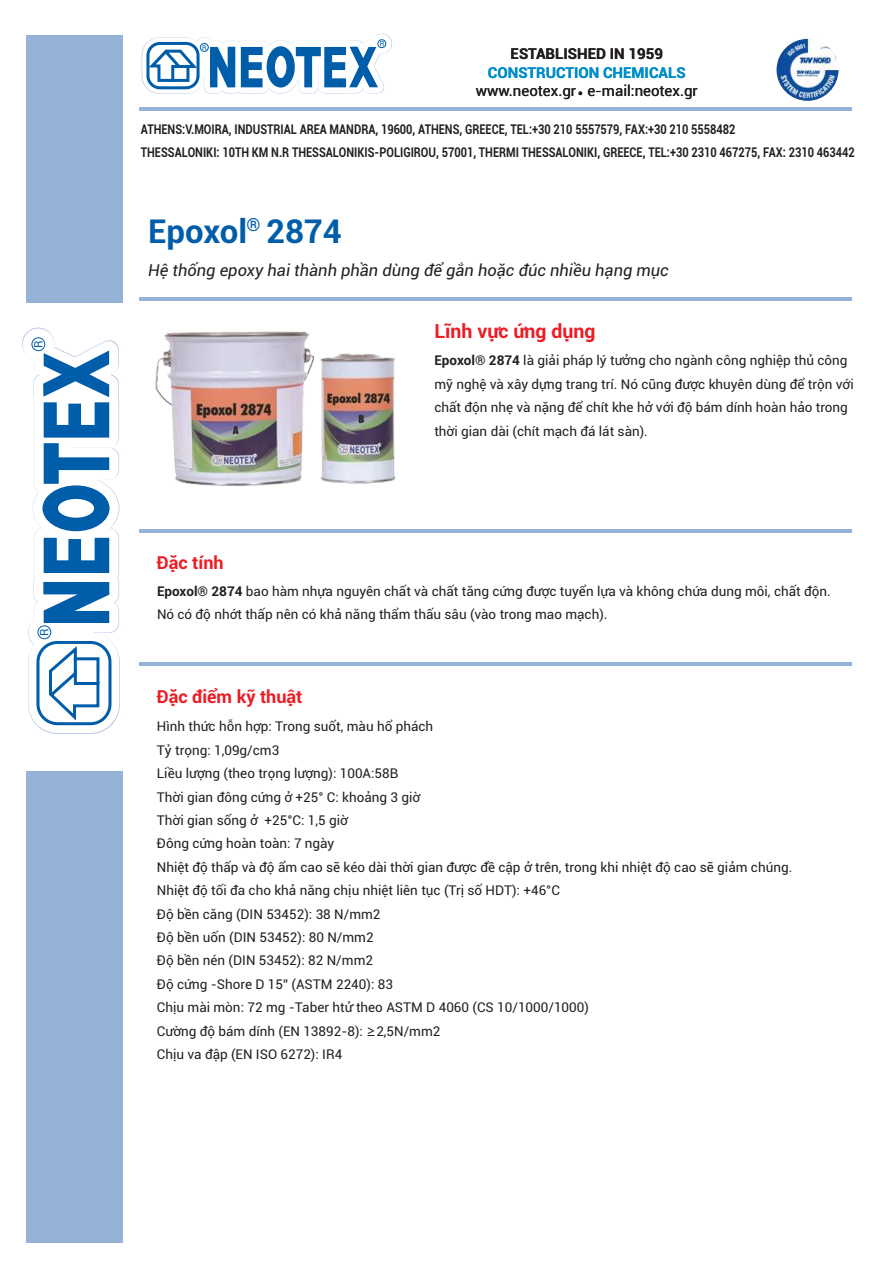
<style>
.page{position:relative;width:893px;height:1263px;background:#fff}
.page>*{position:absolute;margin:0;border:0;box-sizing:border-box;transform-origin:0 0}
.t1{font:700 33px "Roboto";color:#005da9}
.t2{font:700 19.5px "Roboto";color:#ed1c24}
.t3{font:700 18px "Roboto";color:#ed1c24}
.t4{font:700 18px "Roboto";color:#005da9}
.t5{font:italic 16.5px "Roboto";color:#231f20}
.t6{font:15px "Roboto";color:#231f20}
.t7{font:700 15px "Roboto";color:#008ecb}
.t8{font:700 15px "Roboto";color:#231f20}
.t9{font:13.5px/23.4px "Roboto";color:#231f20}
.t10{font:700 13.5px/23.4px "Roboto";color:#231f20;scale:.82 1}
.t11{font:11.55px "Roboto";color:#005da9}
.t12{font:7.2px "Roboto";color:#005da9}
.s1{font-weight:700}
.s2{font-family:"Microsoft Ya Hei"}
</style>
<div class="page">
<hr style="left:139px;top:108px;width:713px;height:3px;background:#95b3d7">
<div style="left:26px;top:35px;width:96px;height:267px;background:#95b3d7"></div>
<div style="left:26px;top:771px;width:96px;height:472px;background:#95b3d7"></div>
<svg style="left:578px;top:91px;width:4px;height:4px"></svg>
<img style="left:776px;top:39px;width:62px;height:62px;border-radius:50%">
<svg style="left:139px;top:33px;width:259px;height:75px"></svg>
<div style="left:146px;top:42px;width:54px;height:47px;border:3px solid #005da9;border-radius:12px"></div>
<div style="left:200px;top:43px;width:9px;height:9px;border:1px solid #005da9;border-radius:50%"></div>
<div style="left:377px;top:39px;width:9px;height:9px;border:1px solid #005da9;border-radius:50%"></div>
<div style="left:349px;top:63px;width:6px;height:9px;background:#fff"></div>
<svg style="left:22px;top:327px;width:141px;height:407px"></svg>
<svg style="left:32px;top:338px;width:78px;height:386px"></svg>
<div style="left:36px;top:641px;width:75px;height:84px;border:3px solid #005da9;border-radius:19px"></div>
<div style="left:38px;top:625px;width:13px;height:14px;border:1px solid #005da9;border-radius:50%"></div>
<div style="left:32px;top:337px;width:13px;height:14px;border:1px solid #005da9;border-radius:50%"></div>
<div style="left:70px;top:392px;width:12px;height:5px;background:#fff"></div>
<hr style="left:139px;top:298px;width:713px;height:3px;background:#95b3d7">
<hr style="left:139px;top:530px;width:713px;height:3px;background:#95b3d7">
<hr style="left:139px;top:662px;width:713px;height:3px;background:#95b3d7">
<img style="left:144px;top:297px;width:264px;height:233px">
<p class="t11" style="left:34px;top:348px;width:9px;rotate:-90deg">R</p>
<p class="t11" style="left:40px;top:636px;width:9px;rotate:-90deg">R</p>
<p class="t12" style="left:202px;top:45px;width:6px">R</p>
<p class="t12" style="left:380px;top:41px;width:6px">R</p>
<p class="t8" style="left:511px;top:48px;width:154px">ESTABLISHED IN 1959</p>
<p class="t7" style="left:488px;top:66px;width:199px">CONSTRUCTION CHEMICALS</p>
<p class="t6" style="left:476px;top:85px;width:224px">www.neotex.gr e-mail:neotex.gr</p>
<p class="t10" style="left:141px;top:119px;width:872px">ATHENS:V.MOIRA, INDUSTRIAL AREA MANDRA, 19600, ATHENS, GREECE, TEL:+30 210 5557579, FAX:+30 210 5558482<br>THESSALONIKI: 10TH KM N.R THESSALONIKIS-POLIGIROU, 57001, THERMI THESSALONIKI, GREECE, TEL:+30 2310 467275, FAX: 2310 463442</p>
<h1 class="t1" style="left:148px;top:218px;width:195px">Epoxol 2874</h1>
<h3 class="t4" style="left:247px;top:217px;width:16px">®</h3>
<p class="t5" style="left:148px;top:263px;width:522px">Hệ thống epoxy hai thành phần dùng để gắn hoặc đúc nhiều hạng mục</p>
<h2 class="t2" style="left:434px;top:324px;width:163px">Lĩnh vực ứng dụng</h2>
<p class="t9" style="left:434px;top:350px;width:421px"><span class="s1">Epoxol® 2874</span> là giải pháp lý tưởng cho ngành công nghiệp thủ công mỹ nghệ và xây dựng trang trí. Nó cũng được khuyên dùng để trộn với chất độn nhẹ và nặng để chít khe hở với độ bám dính hoàn hảo trong thời gian dài (chít mạch đá lát sàn).</p>
<h3 class="t3" style="left:157px;top:555px;width:68px">Đặc tính</h3>
<p class="t9" style="left:157px;top:581px;width:675px"><span class="s1">Epoxol® 2874</span> bao hàm nhựa nguyên chất và chất tăng cứng được tuyển lựa và không chứa dung môi, chất độn.<br>Nó có độ nhớt thấp nên có khả năng thẩm thấu sâu (vào trong mao mạch).</p>
<h3 class="t3" style="left:157px;top:689px;width:147px">Đặc điểm kỹ thuật</h3>
<p class="t9" style="left:157px;top:716px;width:637px">Hình thức hỗn hợp: Trong suốt, màu hổ phách<br>Tỷ trọng: 1,09g/cm3<br>Liều lượng (theo trọng lượng): 100A:58B<br>Thời gian đông cứng ở +25° C: khoảng 3 giờ<br>Thời gian sống ở +25°C: 1,5 giờ<br>Đông cứng hoàn toàn: 7 ngày<br>Nhiệt độ thấp và độ ẩm cao sẽ kéo dài thời gian được đề cập ở trên, trong khi nhiệt độ cao sẽ giảm chúng.<br>Nhiệt độ tối đa cho khả năng chịu nhiệt liên tục (Trị số HDT): +46°C<br>Độ bền căng (DIN 53452): 38 N/mm2<br>Độ bền uốn (DIN 53452): 80 N/mm2<br>Độ bền nén (DIN 53452): 82 N/mm2<br>Độ cứng -Shore D 15” (ASTM 2240): 83<br>Chịu mài mòn: 72 mg -Taber htử theo ASTM D 4060 (CS 10/1000/1000)<br>Cường độ bám dính (EN 13892-8): <span class="s2">≥</span>2,5Ν/mm2<br>Chịu va đập (EN ISO 6272): IR4</p>
</div>
